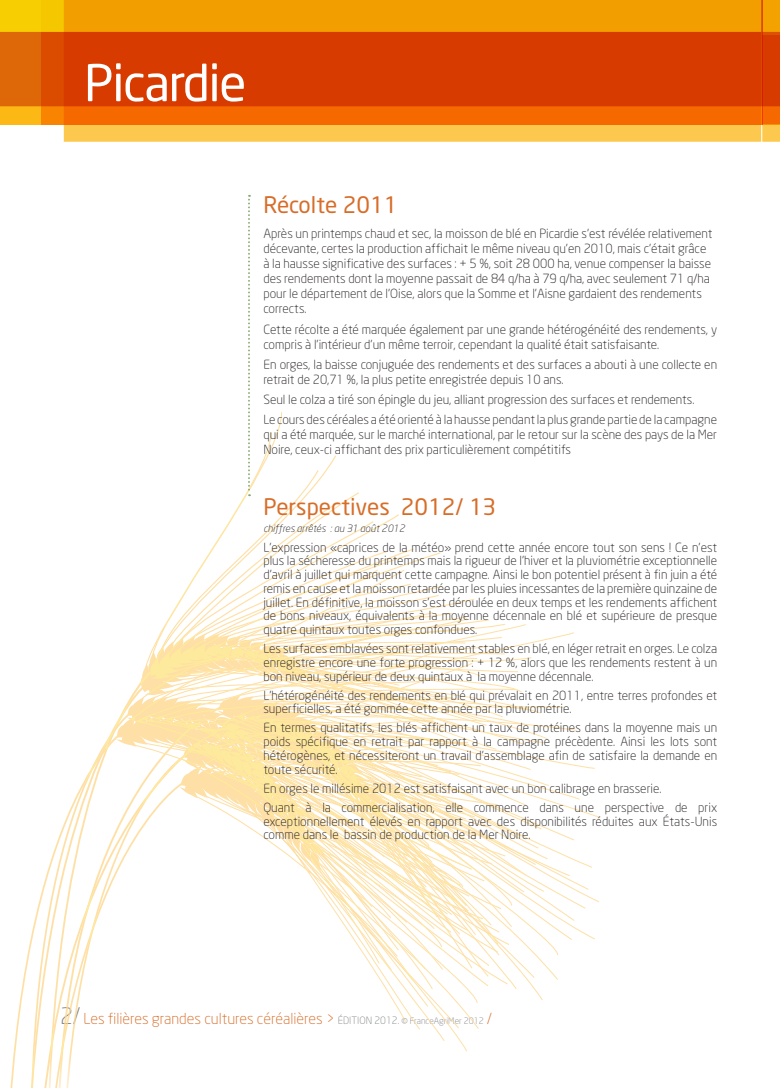
<style>
.page{position:relative;width:780px;height:1088px;background:#fff}
.page>*{position:absolute;margin:0;border:0;box-sizing:border-box;transform-origin:0 0}
.t1{font:50px "Neo Sans";letter-spacing:-.03em;color:#fff}
.t2{font:22.5px "Neo Sans";color:#d76d29}
.t3{font:300 15px "Neo Sans";color:#d76d29}
.t4{font:300 12.5px/13.8px "Neo Sans";color:#231f20}
.t5{font:italic 300 10px "Neo Sans";color:#231f20}
.s1{font-size:22.5px;color:#808285}
.s2{font-size:10px;color:#808285}
.s3{font-size:8.75px;color:#808285}
</style>
<div class="page">
<svg style="left:0;top:0;width:780px;height:142px;background:#e9891d"></svg>
<svg style="left:64px;top:0;width:697px;height:142px;background:#e66809"></svg>
<svg style="left:235px;top:420px;width:124px;height:92px"></svg>
<svg style="left:201px;top:512px;width:240px;height:53px"></svg>
<svg style="left:10px;top:727px;width:104px;height:361px"></svg>
<svg style="left:167px;top:565px;width:286px;height:56px"></svg>
<svg style="left:43px;top:731px;width:71px;height:357px"></svg>
<svg style="left:114px;top:621px;width:481px;height:429px"></svg>
<svg style="left:248px;top:195px;width:2px;height:301px"></svg>
<h1 class="t1" style="left:84px;top:52px;width:164px">Picardie</h1>
<h2 class="t2" style="left:263px;top:190px;width:135px">Récolte 2011</h2>
<p class="t4" style="left:263px;top:226px;width:450px;line-height:15px">Après un printemps chaud et sec, la moisson de blé en Picardie s’est révélée relativement décevante, certes la production affichait le même niveau qu’en 2010, mais c’était grâce à la hausse significative des surfaces : + 5 %, soit 28 000 ha, venue compenser la baisse des rendements dont la moyenne passait de 84 q/ha à 79 q/ha, avec seulement 71 q/ha pour le département de l’Oise, alors que la Somme et l’Aisne gardaient des rendements corrects.</p>
<p class="t4" style="left:263px;top:321px;width:455px;line-height:15px">Cette récolte a été marquée également par une grande hétérogénéité des rendements, y compris à l’intérieur d’un même terroir, cependant la qualité était satisfaisante.</p>
<p class="t4" style="left:263px;top:357px;width:455px;line-height:15px">En orges, la baisse conjuguée des rendements et des surfaces a abouti à une collecte en retrait de 20,71 %, la plus petite enregistrée depuis 10 ans.</p>
<p class="t4" style="left:263px;top:389px;width:455px;line-height:20.2px">Seul le colza a tiré son épingle du jeu, alliant progression des surfaces et rendements.<br>Le cours des céréales a été orienté à la hausse pendant la plus grande partie de la campagne</p>
<p class="t4" style="left:263px;top:427px;width:455px;line-height:15px">qui a été marquée, sur le marché international, par le retour sur la scène des pays de la Mer<br>Noire, ceux-ci affichant des prix particulièrement compétitifs</p>
<h2 class="t2" style="left:263px;top:493px;width:234px">Perspectives 2012/ 13</h2>
<p class="t5" style="left:263px;top:523px;width:143px">chiffres arrêtés : au 31 août 2012</p>
<p class="t4" style="left:263px;top:540px;width:455px;text-align:justify">L’expression «caprices de la météo» prend cette année encore tout son sens ! Ce n’est plus la sécheresse du printemps mais la rigueur de l’hiver et la pluviométrie exceptionnelle d’avril à juillet qui marquent cette campagne. Ainsi le bon potentiel présent à fin juin a été remis en cause et la moisson retardée par les pluies incessantes de la première quinzaine de juillet. En définitive, la moisson s’est déroulée en deux temps et les rendements affichent de bons niveaux, équivalents à la moyenne décennale en blé et supérieure de presque quatre quintaux toutes orges confondues.</p>
<p class="t4" style="left:263px;top:641px;width:455px;text-align:justify">Les surfaces emblavées sont relativement stables en blé, en léger retrait en orges. Le colza enregistre encore une forte progression : + 12 %, alors que les rendements restent à un bon niveau, supérieur de deux quintaux à la moyenne décennale.</p>
<p class="t4" style="left:263px;top:688px;width:455px">L’hétérogénéité des rendements en blé qui prévalait en 2011, entre terres profondes et superficielles, a été gommée cette année par la pluviométrie.</p>
<p class="t4" style="left:263px;top:721px;width:455px;text-align:justify">En termes qualitatifs, les blés affichent un taux de protéines dans la moyenne mais un poids spécifique en retrait par rapport à la campagne précèdente. Ainsi les lots sont hétérogènes, et nécessiteront un travail d’assemblage afin de satisfaire la demande en toute sécurité.</p>
<p class="t4" style="left:263px;top:779px;width:455px;line-height:19px">En orges le millésime 2012 est satisfaisant avec un bon calibrage en brasserie.<br>Quant à la commercialisation, elle commence dans une perspective de prix</p>
<p class="t4" style="left:263px;top:814px;width:455px">exceptionnellement élevés en rapport avec des disponibilités réduites aux États-Unis comme dans le bassin de production de la Mer Noire.</p>
<p class="t3" style="left:60px;top:1010px;width:433px"><span class="s1">2/</span> Les filières grandes cultures céréalières &gt; <span class="s2">ÉDITION 2012.</span> <span class="s3">© FranceAgriMer 2012</span> /</p>
</div>
